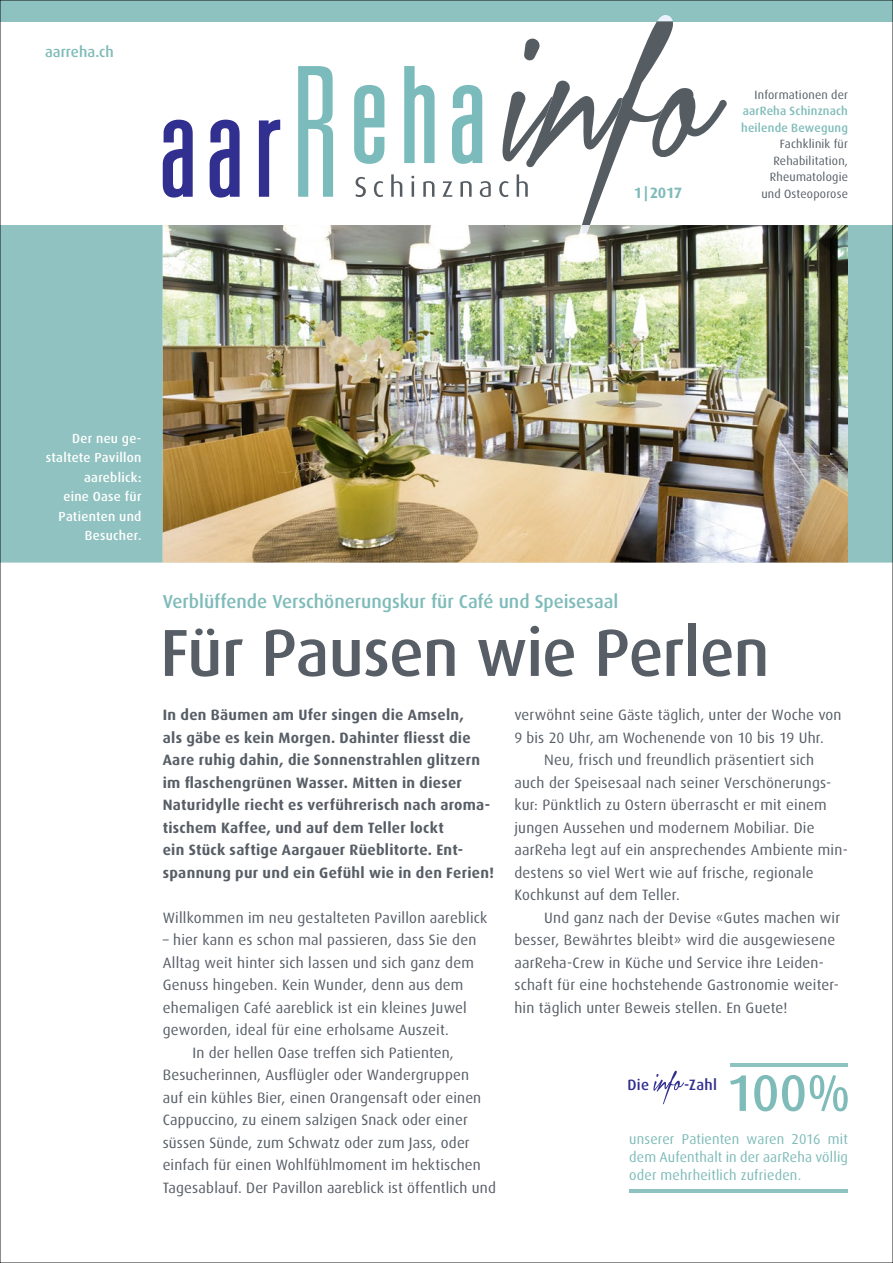
<style>
.page{position:relative;width:893px;height:1263px;background:#fff}
.page>*{position:absolute;margin:0;border:0;box-sizing:border-box;transform-origin:0 0}
.t1{font:500 66.6px "Dax";letter-spacing:-.015em;color:#575e66}
.t2{font:500 51.45px "Dax";color:#7ebbb9}
.t3{font:500 18.75px "Dax";letter-spacing:-.005em;color:#7ebbb9}
.t4{font:15px "Dax";letter-spacing:.015em;color:#575e66}
.t5{font:700 15px/22.5px "Dax";letter-spacing:.02em;color:#575e66}
.t6{font:500 15px "Dax";letter-spacing:.005em;color:#7ebbb9}
.t7{font:500 15px "Dax";letter-spacing:.02em;color:#312f90}
.t8{font:700 15px "Dax";color:#7ebbb9}
.t9{font:14.25px/18px "Dax";letter-spacing:.01em;color:#7ebbb9;text-align:justify}
.t10{font:500 13.2px/19.5px "Dax";letter-spacing:.02em;color:#fff;text-align:right}
.t11{font:12px/16.5px "Dax";letter-spacing:.015em;color:#575e66;text-align:right}
.t12{font:500 12px/16.5px "Dax";letter-spacing:.015em;color:#7ebbb9}
</style>
<div class="page">
<img style="left:0;top:0;width:893px;height:1263px">
<p class="t6" style="left:45px;top:43px;width:70px">aarreha.ch</p>
<p class="t8" style="left:634px;top:184px;width:50px">1 | 2017</p>
<p class="t11" style="left:755px;top:86px;width:95px">Informationen der</p>
<p class="t12" style="left:741px;top:103px;width:108px">aarReha Schinznach heilende Bewegung</p>
<p class="t11" style="left:761px;top:136px;width:88px">Fachklinik für<br>Rehabilitation,<br>Rheumatologie und Osteoporose</p>
<p class="t10" style="left:46px;top:428px;width:97px">Der neu ge&shy;staltete Pavillon aareblick:<br>eine Oase für<br>Patienten und<br>Besucher.</p>
<p class="t3" style="left:163px;top:591px;width:457px">Verblüffende Verschönerungskur für Café und Speisesaal</p>
<h1 class="t1" style="left:160px;top:616px;width:611px">Für Pausen wie Perlen</h1>
<p class="t5" style="left:163px;top:704px;width:333px">In den Bäumen am Ufer singen die Amseln,<br>als gäbe es kein Morgen. Dahinter fliesst die Aare ruhig dahin, die Sonnenstrahlen glitzern im flaschengrünen Wasser. Mitten in dieser Naturidylle riecht es verführerisch nach aroma&shy;tischem Kaffee, und auf dem Teller lockt<br>ein Stück saftige Aargauer Rüeblitorte. Ent&shy;spannung pur und ein Gefühl wie in den Ferien!</p>
<p class="t4" style="left:163px;top:909px;width:326px">Willkommen im neu gestalteten Pavillon aareblick</p>
<p class="t4" style="left:163px;top:932px;width:315px">– hier kann es schon mal passieren, dass Sie den</p>
<p class="t4" style="left:163px;top:954px;width:313px">Alltag weit hinter sich lassen und sich ganz dem</p>
<p class="t4" style="left:163px;top:977px;width:302px">Genuss hingeben. Kein Wunder, denn aus dem</p>
<p class="t4" style="left:163px;top:999px;width:306px">ehemaligen Café aareblick ist ein kleines Juwel</p>
<p class="t4" style="left:163px;top:1022px;width:288px">geworden, ideal für eine erholsame Auszeit.</p>
<p class="t4" style="left:192px;top:1044px;width:263px">In der hellen Oase treffen sich Patienten,</p>
<p class="t4" style="left:163px;top:1067px;width:308px">Besucherinnen, Ausflügler oder Wandergruppen</p>
<p class="t4" style="left:163px;top:1089px;width:320px">auf ein kühles Bier, einen Orangensaft oder einen</p>
<p class="t4" style="left:163px;top:1112px;width:307px">Cappuccino, zu einem salzigen Snack oder einer</p>
<p class="t4" style="left:163px;top:1134px;width:308px">süssen Sünde, zum Schwatz oder zum Jass, oder</p>
<p class="t4" style="left:163px;top:1157px;width:320px">einfach für einen Wohlfühlmoment im hektischen</p>
<p class="t4" style="left:163px;top:1179px;width:335px">Tagesablauf. Der Pavillon aareblick ist öffentlich und</p>
<p class="t4" style="left:514px;top:707px;width:329px">verwöhnt seine Gäste täglich, unter der Woche von</p>
<p class="t4" style="left:514px;top:729px;width:311px">9 bis 20 Uhr, am Wochenende von 10 bis 19 Uhr.</p>
<p class="t4" style="left:544px;top:752px;width:272px">Neu, frisch und freundlich präsentiert sich</p>
<p class="t4" style="left:514px;top:774px;width:318px">auch der Speisesaal nach seiner Verschönerungs-</p>
<p class="t4" style="left:514px;top:797px;width:314px">kur: Pünktlich zu Ostern überrascht er mit einem</p>
<p class="t4" style="left:514px;top:819px;width:302px">jungen Aussehen und modernem Mobiliar. Die</p>
<p class="t4" style="left:514px;top:842px;width:335px">aarReha legt auf ein ansprechendes Ambiente min-</p>
<p class="t4" style="left:514px;top:864px;width:301px">destens so viel Wert wie auf frische, regionale</p>
<p class="t4" style="left:514px;top:887px;width:167px">Kochkunst auf dem Teller.</p>
<p class="t4" style="left:544px;top:909px;width:298px">Und ganz nach der Devise «Gutes machen wir</p>
<p class="t4" style="left:514px;top:932px;width:322px">besser, Bewährtes bleibt» wird die ausgewiesene</p>
<p class="t4" style="left:514px;top:954px;width:311px">aarReha-Crew in Küche und Service ihre Leiden-</p>
<p class="t4" style="left:514px;top:977px;width:326px">schaft für eine hochstehende Gastronomie weiter-</p>
<p class="t4" style="left:514px;top:999px;width:275px">hin täglich unter Beweis stellen. En Guete!</p>
<p class="t7" style="left:627px;top:1076px;width:23px">Die</p>
<p class="t7" style="left:684px;top:1076px;width:34px">-Zahl</p>
<h2 class="t2" style="left:726px;top:1064px;width:126px">100%</h2>
<p class="t9" style="left:629px;top:1130px;width:220px">unserer Patienten waren 2016 mit dem Aufenthalt in der aarReha völlig oder mehrheitlich zufrieden.</p>
</div>
